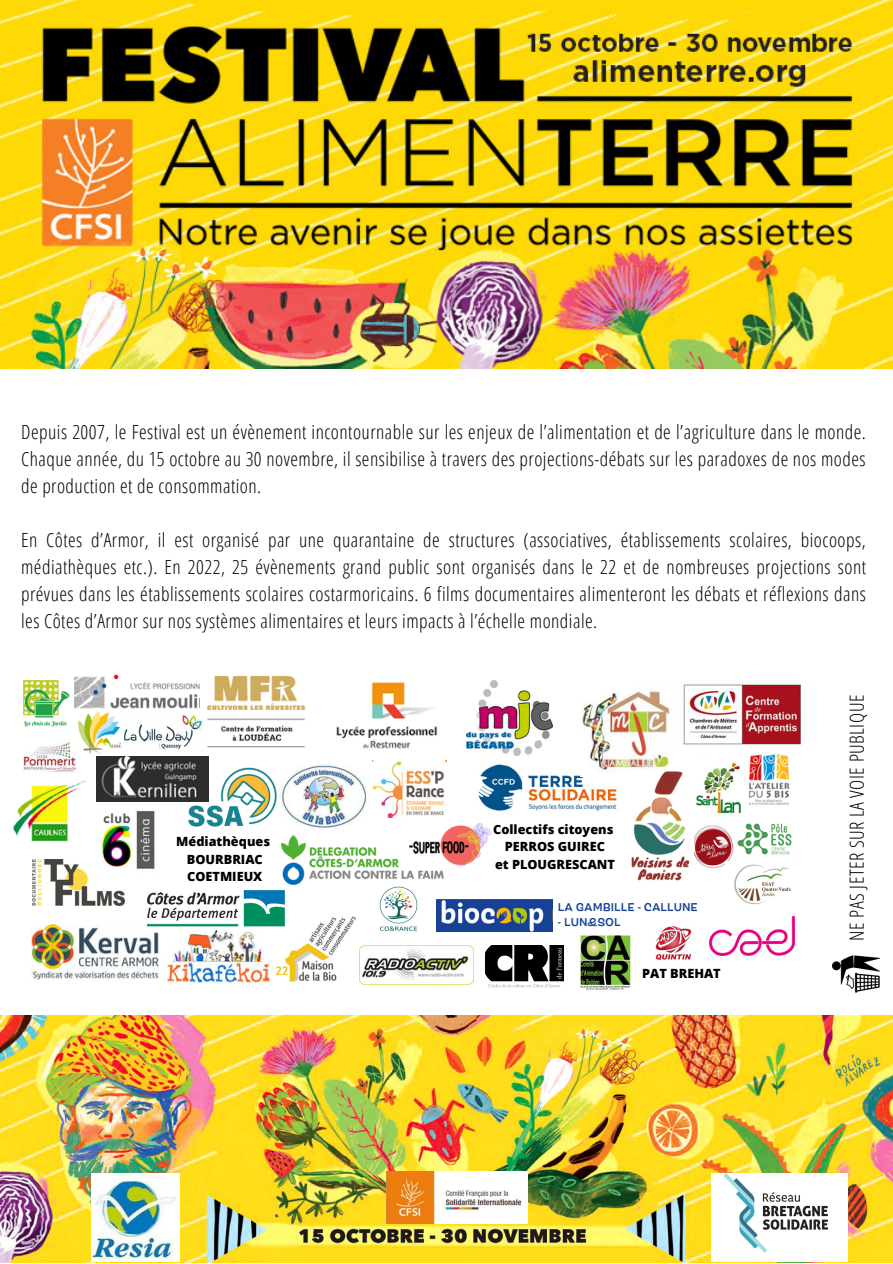
<style>
.page{position:relative;width:893px;height:1264px;background:#fff}
.page>*{position:absolute;margin:0;border:0;box-sizing:border-box;transform-origin:0 0}
.t1{font:300 19.5px/27px "Open Sans Condensed";letter-spacing:.025em;color:#000;text-align:justify}
.t2{font:800 12.75px/17.5px "Open Sans";color:#000;text-align:center}
.t3{font:500 11.25px "Pancho";color:#174195}
</style>
<div class="page">
<img style="left:0;top:1015px;width:892px;height:247px">
<img style="left:277px;top:916px;width:78px;height:65px">
<img style="left:91px;top:1173px;width:89px;height:88px">
<img style="left:580px;top:935px;width:50px;height:54px">
<img style="left:478px;top:755px;width:139px;height:56px">
<img style="left:436px;top:899px;width:116px;height:32px">
<img style="left:372px;top:760px;width:74px;height:57px">
<img style="left:670px;top:683px;width:131px;height:62px">
<img style="left:485px;top:945px;width:79px;height:43px">
<img style="left:711px;top:1173px;width:136px;height:88px">
<img style="left:96px;top:756px;width:67px;height:45px">
<img style="left:280px;top:835px;width:164px;height:50px">
<img style="left:74px;top:674px;width:126px;height:35px">
<img style="left:655px;top:926px;width:37px;height:34px">
<img style="left:12px;top:780px;width:75px;height:62px">
<img style="left:201px;top:675px;width:105px;height:73px">
<img style="left:466px;top:680px;width:86px;height:75px">
<img style="left:359px;top:945px;width:114px;height:39px">
<img style="left:33px;top:859px;width:91px;height:46px">
<img style="left:336px;top:682px;width:102px;height:67px">
<img style="left:291px;top:765px;width:76px;height:64px">
<img style="left:694px;top:825px;width:40px;height:43px">
<img style="left:580px;top:689px;width:90px;height:87px">
<img style="left:163px;top:756px;width:128px;height:82px">
<img style="left:832px;top:955px;width:47px;height:38px">
<img style="left:90px;top:806px;width:76px;height:68px">
<img style="left:625px;top:771px;width:65px;height:110px">
<img style="left:0;top:0;width:892px;height:369px">
<img style="left:32px;top:924px;width:127px;height:55px">
<img style="left:386px;top:1171px;width:141px;height:52px">
<img style="left:141px;top:890px;width:144px;height:41px">
<img style="left:168px;top:930px;width:101px;height:52px">
<img style="left:737px;top:823px;width:55px;height:32px">
<img style="left:371px;top:884px;width:53px;height:48px">
<img style="left:24px;top:741px;width:51px;height:43px">
<img style="left:78px;top:711px;width:43px;height:42px">
<img style="left:125px;top:716px;width:76px;height:34px">
<img style="left:680px;top:762px;width:61px;height:61px">
<img style="left:24px;top:680px;width:46px;height:47px">
<img style="left:409px;top:816px;width:83px;height:52px">
<img style="left:725px;top:861px;width:66px;height:43px">
<img style="left:748px;top:754px;width:42px;height:51px">
<img style="left:709px;top:916px;width:85px;height:39px">
<p class="t1" style="left:21px;top:417px;width:846px">Depuis 2007, le Festival est un évènement incontournable sur les enjeux de l’alimentation et de l’agriculture dans le monde.<br>Chaque année, du 15 octobre au 30 novembre, il sensibilise à travers des projections-débats sur les paradoxes de nos modes de production et de consommation.</p>
<p class="t1" style="left:21px;top:525px;width:846px">En Côtes d’Armor, il est organisé par une quarantaine de structures (associatives, établissements scolaires, biocoops, médiathèques etc.). En 2022, 25 évènements grand public sont organisés dans le 22 et de nombreuses projections sont prévues dans les établissements scolaires costarmoricains. 6 films documentaires alimenteront les débats et réflexions dans les Côtes d’Armor sur nos systèmes alimentaires et leurs impacts à l’échelle mondiale.</p>
<p class="t2" style="left:176px;top:832px;width:95px">Médiathèques<br>BOURBRIAC<br>COETMIEUX</p>
<p class="t2" style="left:493px;top:820px;width:123px">Collectifs citoyens<br>PERROS GUIREC<br>et PLOUGRESCANT</p>
<p class="t3" style="left:558px;top:902px;width:141px">LA GAMBILLE - CALLUNE</p>
<p class="t3" style="left:558px;top:917px;width:64px">- LUN&amp;SOL</p>
<p class="t2" style="left:642px;top:963px;width:80px">PAT BREHAT</p>
<p class="t1" style="left:842px;top:940px;width:247px;rotate:-90deg">NE PAS JETER SUR LA VOIE PUBLIQUE</p>
</div>
